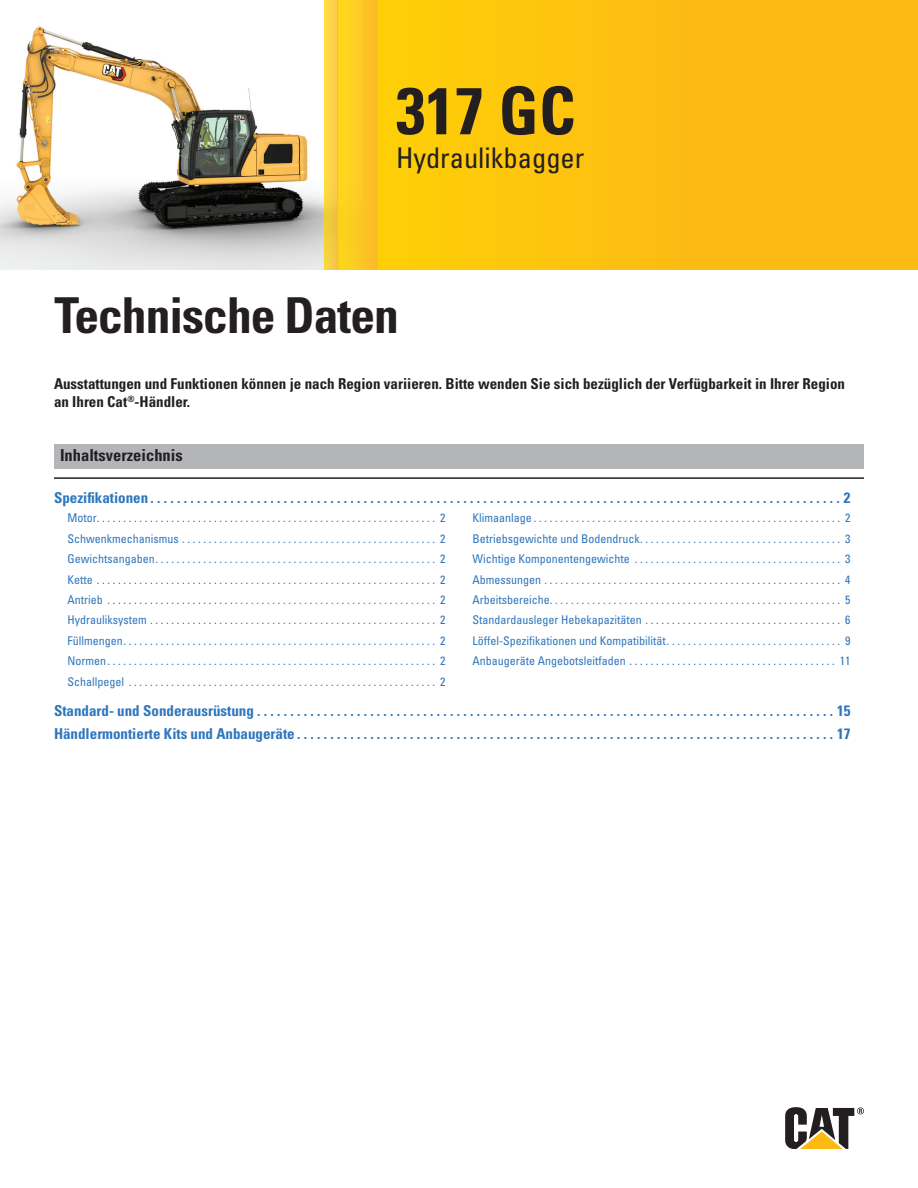
<style>
.page{position:relative;width:918px;height:1188px;background:#fff}
.page>*{position:absolute;margin:0;border:0;box-sizing:border-box;transform-origin:0 0}
.t1{font:700 condensed 66px "Univers LT Std";color:#231f20}
.t2{font:700 condensed 49.5px "Univers LT Std";letter-spacing:-.02em;color:#231f20}
.t3{font:condensed 28.5px "Univers LT Std";color:#231f20}
.t4{font:700 condensed 16.5px "Univers LT Std";color:#231f20}
.t5{font:700 condensed 15px "Univers LT Std";color:#2e76bc}
.t6{font:700 condensed 15px/18px "Univers LT Std";color:#231f20}
.t7{font:condensed 12px/20.4px "Univers LT Std";color:#2e76bc;text-align:justify}
</style>
<div class="page">
<img style="left:0;top:26px;width:324px;height:244px">
<div style="left:378px;top:0;width:540px;height:270px;background:linear-gradient(to right,#fecc09,#fbb516)"></div>
<div style="left:338px;top:0;width:40px;height:270px;background:linear-gradient(to right,#fedb1b,#fcbb29)"></div>
<svg style="left:324px;top:0;width:14px;height:270px;background:#fad042"></svg>
<div style="left:54px;top:444px;width:810px;height:25px;background:#b4b5b8"></div>
<hr style="left:54px;top:477px;width:810px;height:2px;background:#231f20">
<svg style="left:785px;top:1107px;width:79px;height:42px"></svg>
<h1 class="t1" style="left:396px;top:70px;width:181px">317 GC</h1>
<h3 class="t3" style="left:396px;top:140px;width:190px">Hydraulikbagger</h3>
<h2 class="t2" style="left:54px;top:285px;width:346px">Technische Daten</h2>
<p class="t6" style="left:54px;top:374px;width:793px">Ausstattungen und Funktionen können je nach Region variieren. Bitte wenden Sie sich bezüglich der Verfügbarkeit in Ihrer Region an Ihren Cat<sup>®</sup>-Händler.</p>
<h3 class="t4" style="left:60px;top:445px;width:124px">Inhaltsverzeichnis</h3>
<p class="t5" style="left:54px;top:489px;width:101px">Spezifikationen ........................................................................................................</p>
<p class="t5" style="left:844px;top:489px;width:8px">2</p>
<p class="t7" style="left:68px;top:508px;width:379px">Motor . . . . . . . . . . . . . . . . . . . . . . . . . . . . . . . . . . . . . . . . . . . . . . . . . . . . . . . . . . . . . . . . 2<br>Schwenkmechanismus . . . . . . . . . . . . . . . . . . . . . . . . . . . . . . . . . . . . . . . . . . . . . . . . 2<br>Gewichtsangaben . . . . . . . . . . . . . . . . . . . . . . . . . . . . . . . . . . . . . . . . . . . . . . . . . . . . . 2<br>Kette . . . . . . . . . . . . . . . . . . . . . . . . . . . . . . . . . . . . . . . . . . . . . . . . . . . . . . . . . . . . . . . . 2<br>Antrieb . . . . . . . . . . . . . . . . . . . . . . . . . . . . . . . . . . . . . . . . . . . . . . . . . . . . . . . . . . . . . . 2<br>Hydrauliksystem . . . . . . . . . . . . . . . . . . . . . . . . . . . . . . . . . . . . . . . . . . . . . . . . . . . . . . 2<br>Füllmengen . . . . . . . . . . . . . . . . . . . . . . . . . . . . . . . . . . . . . . . . . . . . . . . . . . . . . . . . . . . 2<br>Normen . . . . . . . . . . . . . . . . . . . . . . . . . . . . . . . . . . . . . . . . . . . . . . . . . . . . . . . . . . . . . . 2<br>Schallpegel . . . . . . . . . . . . . . . . . . . . . . . . . . . . . . . . . . . . . . . . . . . . . . . . . . . . . . . . . . 2</p>
<p class="t7" style="left:472px;top:508px;width:379px">Klimaanlage . . . . . . . . . . . . . . . . . . . . . . . . . . . . . . . . . . . . . . . . . . . . . . . . . . . . . . . . . . 2<br>Betriebsgewichte und Bodendruck . . . . . . . . . . . . . . . . . . . . . . . . . . . . . . . . . . . . . . 3<br>Wichtige Komponentengewichte . . . . . . . . . . . . . . . . . . . . . . . . . . . . . . . . . . . . . . . 3<br>Abmessungen . . . . . . . . . . . . . . . . . . . . . . . . . . . . . . . . . . . . . . . . . . . . . . . . . . . . . . . . 4<br>Arbeitsbereiche . . . . . . . . . . . . . . . . . . . . . . . . . . . . . . . . . . . . . . . . . . . . . . . . . . . . . . . 5<br>Standardausleger Hebekapazitäten . . . . . . . . . . . . . . . . . . . . . . . . . . . . . . . . . . . . . 6<br>Löffel-Spezifikationen und Kompatibilität . . . . . . . . . . . . . . . . . . . . . . . . . . . . . . . . . 9<br>Anbaugeräte Angebotsleitfaden . . . . . . . . . . . . . . . . . . . . . . . . . . . . . . . . . . . . . . . 11</p>
<p class="t5" style="left:54px;top:701px;width:208px">Standard- und Sonderausrüstung .......................................................................................</p>
<p class="t5" style="left:837px;top:701px;width:15px">15</p>
<p class="t5" style="left:54px;top:724px;width:248px">Händlermontierte Kits und Anbaugeräte .................................................................................</p>
<p class="t5" style="left:837px;top:724px;width:15px">17</p>
</div>
